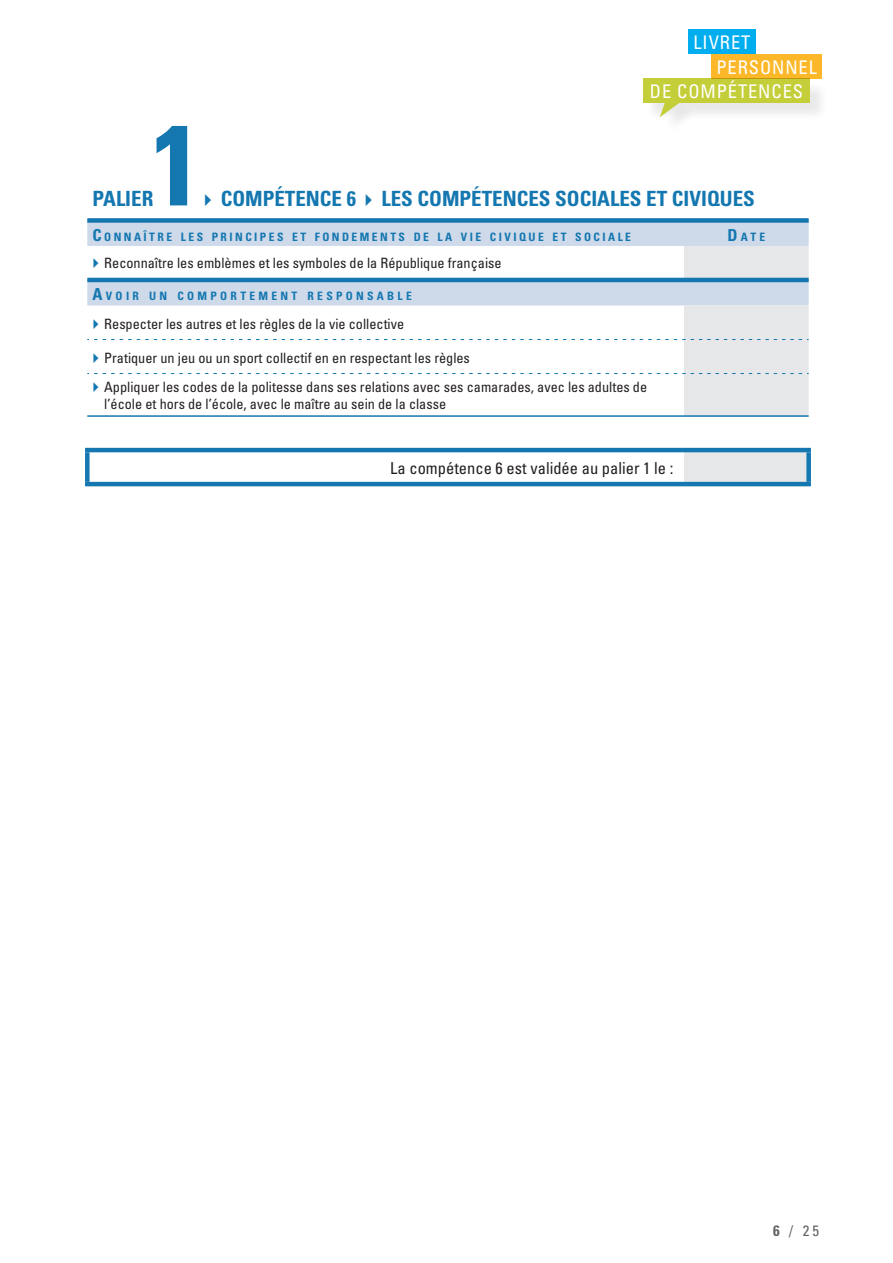
<style>
.page{position:relative;width:893px;height:1263px;background:#fff}
.page>*{position:absolute;margin:0;border:0;box-sizing:border-box;transform-origin:0 0}
.t1{font:700 condensed 113.85px "Univers";color:#1477b0}
.t2{font:700 condensed 21px "Univers";color:#1477b0}
.t3{font:condensed 18.75px "Univers";letter-spacing:.05em;color:#fff}
.t4{font:condensed 16.5px "Univers";color:#231f20}
.t5{font:condensed 15px "Univers";color:#636366}
.t6{font:condensed 14.25px/29.5px "Univers";color:#231f20}
.t7{font:700 condensed 11.55px "Univers";letter-spacing:.215em;color:#1477b0}
.t8{font:700 condensed 11.55px "Univers";letter-spacing:.285em;color:#1477b0}
.s1{font-size:16.5px}
.s2{font-weight:700}
</style>
<div class="page">
<div style="left:688px;top:30px;width:67px;height:24px;background:#00aeef"></div>
<div style="left:711px;top:54px;width:111px;height:24px;background:#fcb828"></div>
<div style="left:645px;top:81px;width:183px;height:41px;background:#f3f3f3"></div>
<div style="left:643px;top:78px;width:167px;height:25px;background:#c4ce38"></div>
<div style="left:662px;top:105px;width:34px;height:30px;background:#231f20;opacity:.1"></div>
<svg style="left:660px;top:103px;width:20px;height:14px"></svg>
<div style="left:87px;top:223px;width:722px;height:23px;background:#cedaea"></div>
<div style="left:684px;top:218px;width:125px;height:5px;background:#1477b0"></div>
<div style="left:87px;top:218px;width:597px;height:5px;background:#1477b0"></div>
<hr style="left:684px;top:448px;width:127px;height:4px;background:#1477b0">
<hr style="left:85px;top:482px;width:599px;height:4px;background:#1477b0">
<hr style="left:684px;top:482px;width:127px;height:4px;background:#1477b0">
<div style="left:85px;top:452px;width:5px;height:30px;background:#1477b0"></div>
<div style="left:806px;top:452px;width:5px;height:30px;background:#1477b0"></div>
<svg style="left:87px;top:246px;width:722px;height:236px"></svg>
<h3 class="t3" style="left:693px;top:31px;width:58px">LIVRET</h3>
<h3 class="t3" style="left:716px;top:55px;width:102px">PERSONNEL</h3>
<h3 class="t3" style="left:650px;top:80px;width:155px">DE COMPÉTENCES</h3>
<h1 class="t1" style="left:151px;top:95px;width:52px">1</h1>
<h2 class="t2" style="left:93px;top:186px;width:62px">PALIER</h2>
<h2 class="t2" style="left:221px;top:186px;width:536px">COMPÉTENCE 6 LES COMPÉTENCES SOCIALES ET CIVIQUES</h2>
<p class="t7" style="left:93px;top:229px;width:540px"><span class="s1">C</span> ONNAÎTRE LES PRINCIPES ET FONDEMENTS DE LA VIE CIVIQUE ET SOCIALE</p>
<p class="t7" style="left:727px;top:229px;width:39px"><span class="s1">D</span>ATE</p>
<p class="t6" style="left:104px;top:248px;width:399px">Reconnaître les emblèmes et les symboles de la République française</p>
<p class="t8" style="left:93px;top:289px;width:321px"><span class="s1">A</span>VOIR UN COMPORTEMENT RESPONSABLE</p>
<p class="t6" style="left:104px;top:308px;width:301px">Respecter les autres et les règles de la vie collective</p>
<p class="t6" style="left:104px;top:343px;width:544px">Pratiquer un jeu ou un sport collectif en en respectant les règles<br>Appliquer les codes de la politesse dans ses relations avec ses camarades, avec les adultes de</p>
<p class="t6" style="left:104px;top:389px;width:343px">l’école et hors de l’école, avec le maître au sein de la classe</p>
<p class="t4" style="left:390px;top:457px;width:285px">La compétence 6 est validée au palier 1 le :</p>
<p class="t5" style="left:773px;top:1221px;width:47px"><span class="s2">6</span>/25</p>
</div>
